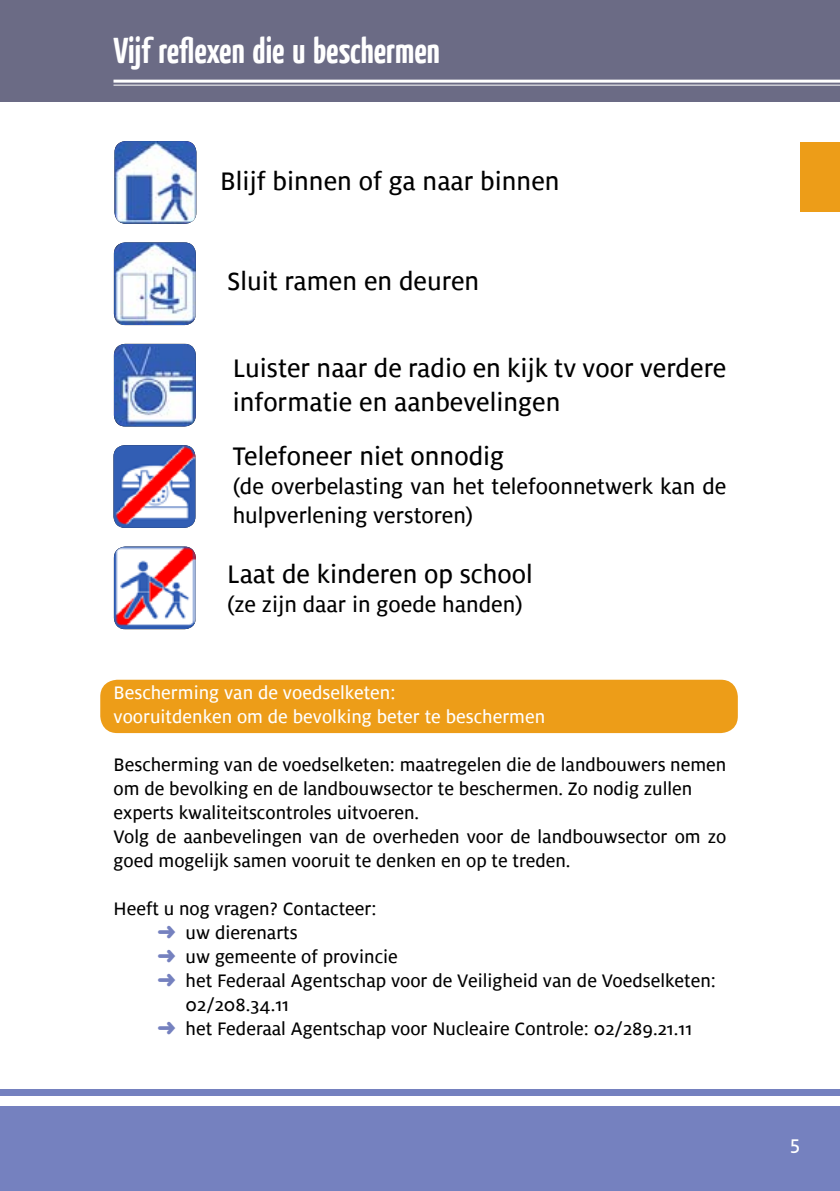
<style>
.page{position:relative;width:840px;height:1191px;background:#fff}
.page>*{position:absolute;margin:0;border:0;box-sizing:border-box;transform-origin:0 0}
.t1{font:700 36px "Yanone Kaffeesatz";color:#fff}
.t2{font:28px/33.6px "Milo Text";color:#000}
.t3{font:24px/28.8px "Milo Text";color:#000}
.t4{font:20px/24px "Milo Text";color:#000}
.t5{font:20px/24px "Milo Text";color:#fff}
.t6{font:20px/24px "Zapf Dingbats";color:#7581bf;text-align:justify}
</style>
<div class="page">
<div style="left:0;top:0;width:839px;height:101px;background:#6b6b85"></div>
<div style="left:0;top:1089px;width:839px;height:102px;background:#7581bf"></div>
<div style="left:0;top:1096px;width:839px;height:9px;background:#fff"></div>
<div style="left:100px;top:679px;width:637px;height:54px;background:#ed9d18;border-radius:17px"></div>
<hr style="left:113px;top:80px;width:726px;height:3px;background:#fff">
<hr style="left:113px;top:85px;width:726px;height:1px;background:#fff">
<div style="left:799px;top:142px;width:40px;height:69px;background:#ed9d18"></div>
<img style="left:114px;top:141px;width:82px;height:83px;border-radius:11px">
<img style="left:114px;top:242px;width:82px;height:82px;border-radius:11px">
<img style="left:114px;top:344px;width:82px;height:82px;border-radius:11px">
<img style="left:113px;top:445px;width:82px;height:82px;border-radius:11px">
<img style="left:114px;top:546px;width:82px;height:83px;border-radius:11px">
<h1 class="t1" style="left:113px;top:27px;width:327px">Vijf reflexen die u beschermen</h1>
<h2 class="t2" style="left:220px;top:164px;width:340px">Blijf binnen of ga naar binnen</h2>
<h2 class="t2" style="left:227px;top:265px;width:254px">Sluit ramen en deuren</h2>
<h2 class="t2" style="left:232px;top:352px;width:495px">Luister naar de radio en kijk tv voor verdere informatie en aanbevelingen</h2>
<h2 class="t2" style="left:232px;top:440px;width:273px">Telefoneer niet onnodig</h2>
<p class="t3" style="left:232px;top:472px;width:495px">(de overbelasting van het telefoonnetwerk kan de hulpverlening verstoren)</p>
<h2 class="t2" style="left:227px;top:557px;width:307px">Laat de kinderen op school</h2>
<p class="t3" style="left:227px;top:590px;width:297px">(ze zijn daar in goede handen)</p>
<p class="t5" style="left:113px;top:681px;width:433px">Bescherming van de voedselketen:<br>vooruitdenken om de bevolking beter te beschermen</p>
<p class="t4" style="left:113px;top:753px;width:614px">Bescherming van de voedselketen: maatregelen die de landbouwers nemen om de bevolking en de landbouwsector te beschermen. Zo nodig zullen experts kwaliteitscontroles uitvoeren.<br>Volg de aanbevelingen van de overheden voor de landbouwsector om zo goed mogelijk samen vooruit te denken en op te treden.</p>
<p class="t4" style="left:185px;top:897px;width:531px;text-indent:-72px">Heeft u nog vragen? Contacteer:<br>uw dierenarts<br>uw gemeente of provincie<br>het Federaal Agentschap voor de Veiligheid van de Voedselketen:<br>02/208.34.11<br>het Federaal Agentschap voor Nucleaire Controle: 02/289.21 .11</p>
<p class="t6" style="left:157px;top:920px;width:20px">➜ ➜ ➜</p>
</div>
